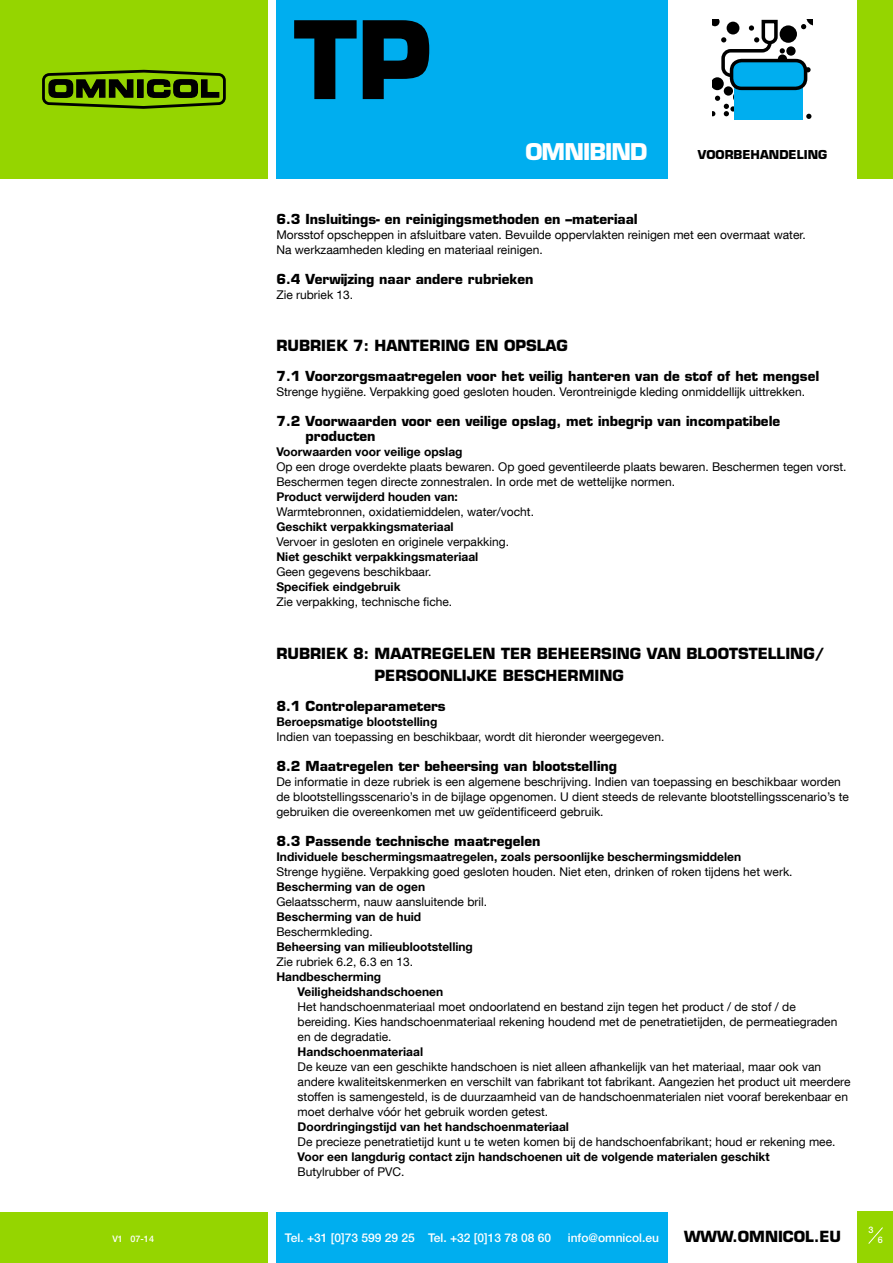
<style>
.page{position:relative;width:893px;height:1263px;background:#fff}
.page>*{position:absolute;margin:0;border:0;box-sizing:border-box;transform-origin:0 0}
.t1{font:700 105.15px "Eurostile";color:#000}
.t2{font:700 22.5px "Eurostile";letter-spacing:-.04em;color:#fff}
.t3{font:700 15px/22.5px "Eurostile";color:#000}
.t4{font:700 13.5px/15px "Eurostile";color:#000}
.t5{font:12px/15px "Helvetica Neue LT Com";color:#000}
.t6{font:700 12px/15px "Helvetica Neue LT Com";color:#000}
.t7{font:500 12px "Helvetica Neue";color:#fff}
.t8{font:700 12px "Eurostile";color:#000}
.t9{font:500 9px "Helvetica Neue";color:#fff}
</style>
<div class="page">
<div style="left:0;top:0;width:268px;height:179px;background:#95d500"></div>
<div style="left:42px;top:73px;width:184px;height:32px;border:3px solid #000;border-radius:6px"></div>
<svg style="left:48px;top:79px;width:86px;height:19px"></svg>
<div style="left:138px;top:80px;width:5px;height:17px;background:#000"></div>
<div style="left:137px;top:79px;width:7px;height:19px;border:1px solid #000"></div>
<svg style="left:146px;top:79px;width:74px;height:19px"></svg>
<div style="left:276px;top:1212px;width:392px;height:51px;background:#00aeef"></div>
<div style="left:0;top:1212px;width:268px;height:51px;background:#95d500"></div>
<div style="left:857px;top:1211px;width:36px;height:52px;background:#95d500"></div>
<div style="left:857px;top:0;width:36px;height:179px;background:#95d500"></div>
<div style="left:276px;top:0;width:392px;height:179px;background:#00aeef"></div>
<svg style="left:868px;top:1227px;width:15px;height:17px"></svg>
<svg style="left:713px;top:20px;width:99px;height:99px"></svg>
<h1 class="t1" style="left:294px;top:-5px;width:139px">TP</h1>
<h2 class="t2" style="left:525px;top:138px;width:124px">OMNIBIND</h2>
<p class="t8" style="left:698px;top:147px;width:131px">VOORBEHANDELING</p>
<p class="t4" style="left:276px;top:211px;width:363px">6.3 Insluitings- en reinigingsmethoden en –materiaal</p>
<p class="t5" style="left:276px;top:226px;width:531px">Morsstof opscheppen in afsluitbare vaten. Bevuilde oppervlakten reinigen met een overmaat water.<br>Na werkzaamheden kleding en materiaal reinigen.</p>
<p class="t4" style="left:276px;top:271px;width:259px">6.4 Verwijzing naar andere rubrieken</p>
<p class="t5" style="left:276px;top:286px;width:78px">Zie rubriek 13.</p>
<p class="t3" style="left:276px;top:334px;width:293px">RUBRIEK 7: HANTERING EN OPSLAG</p>
<p class="t4" style="left:276px;top:368px;width:544px">7.1 Voorzorgsmaatregelen voor het veilig hanteren van de stof of het mengsel</p>
<p class="t5" style="left:276px;top:384px;width:530px">Strenge hygiëne. Verpakking goed gesloten houden. Verontreinigde kleding onmiddellijk uittrekken.</p>
<p class="t4" style="left:306px;top:413px;width:476px;text-indent:-29px">7.2 Voorwaarden voor een veilige opslag, met inbegrip van incompatibele producten</p>
<p class="t6" style="left:276px;top:444px;width:188px">Voorwaarden voor veilige opslag</p>
<p class="t5" style="left:276px;top:459px;width:572px">Op een droge overdekte plaats bewaren. Op goed geventileerde plaats bewaren. Beschermen tegen vorst.<br>Beschermen tegen directe zonnestralen. In orde met de wettelijke normen.</p>
<p class="t6" style="left:276px;top:489px;width:183px">Product verwijderd houden van:</p>
<p class="t5" style="left:276px;top:504px;width:259px">Warmtebronnen, oxidatiemiddelen, water/vocht.</p>
<p class="t6" style="left:276px;top:519px;width:179px">Geschikt verpakkingsmateriaal</p>
<p class="t5" style="left:276px;top:534px;width:234px">Vervoer in gesloten en originele verpakking.</p>
<p class="t6" style="left:276px;top:549px;width:203px">Niet geschikt verpakkingsmateriaal</p>
<p class="t5" style="left:276px;top:564px;width:156px">Geen gegevens beschikbaar.</p>
<p class="t6" style="left:276px;top:579px;width:126px">Specifiek eindgebruik</p>
<p class="t5" style="left:276px;top:594px;width:177px">Zie verpakking, technische fiche.</p>
<p class="t3" style="left:375px;top:642px;width:451px;text-indent:-98px">RUBRIEK 8: MAATREGELEN TER BEHEERSING VAN BLOOTSTELLING/<br>PERSOONLIJKE BESCHERMING</p>
<p class="t4" style="left:276px;top:698px;width:171px">8.1 Controleparameters</p>
<p class="t6" style="left:276px;top:714px;width:163px">Beroepsmatige blootstelling</p>
<p class="t5" style="left:276px;top:729px;width:389px">Indien van toepassing en beschikbaar, wordt dit hieronder weergegeven.</p>
<p class="t4" style="left:276px;top:758px;width:342px">8.2 Maatregelen ter beheersing van blootstelling</p>
<p class="t5" style="left:276px;top:774px;width:574px">De informatie in deze rubriek is een algemene beschrijving. Indien van toepassing en beschikbaar worden de blootstellingsscenario’s in de bijlage opgenomen. U dient steeds de relevante blootstellingsscenario’s te gebruiken die overeenkomen met uw geïdentificeerd gebruik.</p>
<p class="t4" style="left:276px;top:833px;width:266px">8.3 Passende technische maatregelen</p>
<p class="t6" style="left:276px;top:849px;width:466px">Individuele beschermingsmaatregelen, zoals persoonlijke beschermingsmiddelen</p>
<p class="t5" style="left:276px;top:864px;width:518px">Strenge hygiëne. Verpakking goed gesloten houden. Niet eten, drinken of roken tijdens het werk.</p>
<p class="t6" style="left:276px;top:879px;width:150px">Bescherming van de ogen</p>
<p class="t5" style="left:276px;top:894px;width:212px">Gelaatsscherm, nauw aansluitende bril.</p>
<p class="t6" style="left:276px;top:909px;width:146px">Bescherming van de huid</p>
<p class="t5" style="left:276px;top:924px;width:98px">Beschermkleding.</p>
<p class="t6" style="left:276px;top:939px;width:198px">Beheersing van milieublootstelling</p>
<p class="t5" style="left:276px;top:954px;width:138px">Zie rubriek 6.2, 6.3 en 13.</p>
<p class="t6" style="left:298px;top:969px;width:147px;text-indent:-21px">Handbescherming<br>Veiligheidshandschoenen</p>
<p class="t5" style="left:298px;top:999px;width:541px">Het handschoenmateriaal moet ondoorlatend en bestand zijn tegen het product / de stof / de bereiding. Kies handschoenmateriaal rekening houdend met de penetratietijden, de permeatiegraden en de degradatie.</p>
<p class="t6" style="left:298px;top:1044px;width:127px">Handschoenmateriaal</p>
<p class="t5" style="left:298px;top:1059px;width:554px">De keuze van een geschikte handschoen is niet alleen afhankelijk van het materiaal, maar ook van andere kwaliteitskenmerken en verschilt van fabrikant tot fabrikant. Aangezien het product uit meerdere stoffen is samengesteld, is de duurzaamheid van de handschoenmaterialen niet vooraf berekenbaar en moet derhalve vóór het gebruik worden getest.</p>
<p class="t6" style="left:298px;top:1119px;width:273px">Doordringingstijd van het handschoenmateriaal</p>
<p class="t5" style="left:298px;top:1134px;width:539px">De precieze penetratietijd kunt u te weten komen bij de handschoenfabrikant; houd er rekening mee.</p>
<p class="t6" style="left:298px;top:1149px;width:474px">Voor een langdurig contact zijn handschoenen uit de volgende materialen geschikt</p>
<p class="t5" style="left:298px;top:1164px;width:108px">Butylrubber of PVC.</p>
<p class="t9" style="left:112px;top:1233px;width:43px">V1 07-14</p>
<p class="t7" style="left:285px;top:1231px;width:268px">Tel. +31 [0]73 599 29 25 Tel. +32 [0]13 78 08 60</p>
<p class="t7" style="left:568px;top:1231px;width:93px">info@omnicol.eu</p>
<p class="t3" style="left:684px;top:1225px;width:159px">WWW.OMNICOL.EU</p>
<p class="t9" style="left:868px;top:1225px;width:7px">3</p>
<p class="t9" style="left:878px;top:1234px;width:7px">6</p>
</div>
